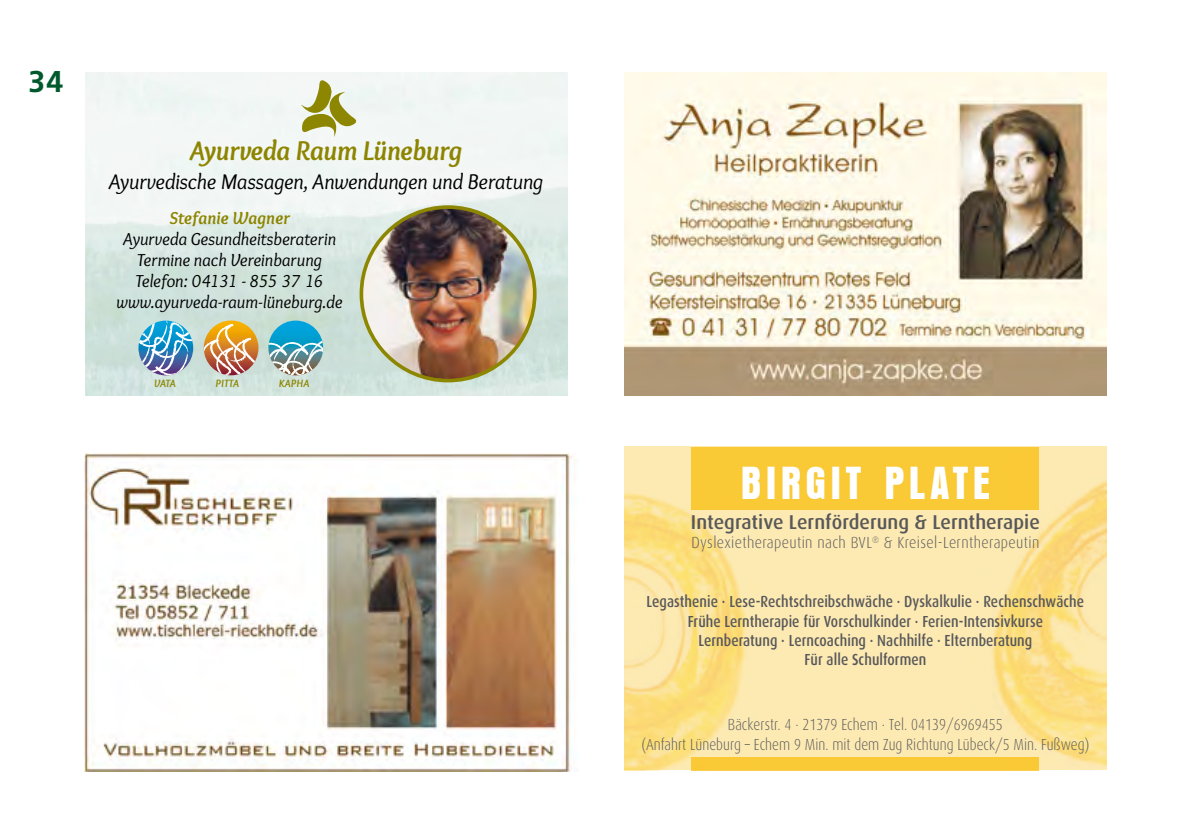
<style>
.page{position:relative;width:1191px;height:840px;background:#fff}
.page>*{position:absolute;margin:0;border:0;box-sizing:border-box;transform-origin:0 0}
.t1{font:48px "Anzeigen Gro T";letter-spacing:.09em;color:#fff}
.t2{font:700 30px "Frutiger";color:#00592c}
.t3{font:italic 700 28px "Overlock";letter-spacing:-.02em;color:#8d8500}
.t4{font:italic 22px "Overlock";color:#000}
.t5{font:500 20px "Dax";color:#58585a}
.t6{font:italic 18px/21px "Overlock";color:#000;text-align:center}
.t7{font:italic 700 18px "Overlock";color:#8d8500}
.t8{font:500 16px/19.2px "Dax";letter-spacing:.005em;color:#58585a;text-align:center;scale:.85 1}
.t9{font:300 16px/19.2px "Dax";letter-spacing:.005em;color:#58585a;text-align:center;scale:.85 1}
.t10{font:300 16px "Dax";letter-spacing:.025em;color:#58585a;scale:.9 1}
.t11{font:italic 700 11px "Overlock";letter-spacing:.01em;color:#8d8703}
</style>
<div class="page">
<img style="left:624px;top:72px;width:482px;height:323px">
<img style="left:84px;top:453px;width:492px;height:317px">
<img style="left:85px;top:73px;width:482px;height:323px">
<svg style="left:301px;top:79px;width:56px;height:58px"></svg>
<img style="left:361px;top:207px;width:174px;height:173px;border-radius:87px">
<div style="left:359px;top:205px;width:177px;height:177px;border:4px solid #8d8600;border-radius:50%"></div>
<svg style="left:268px;top:320px;width:55px;height:55px"></svg>
<svg style="left:268px;top:339px;width:55px;height:37px"></svg>
<svg style="left:204px;top:322px;width:55px;height:54px;background:#d6a76f"></svg>
<svg style="left:138px;top:320px;width:55px;height:55px;background:#76adcf"></svg>
<svg style="left:624px;top:446px;width:482px;height:323px;background:#fce5a2"></svg>
<div style="left:691px;top:446px;width:348px;height:63px;background:#fac936"></div>
<div style="left:691px;top:756px;width:348px;height:13px;background:#fac936"></div>
<h2 class="t2" style="left:28px;top:64px;width:36px">34</h2>
<h3 class="t3" style="left:190px;top:134px;width:274px">Ayurveda Raum Lüneburg</h3>
<h3 class="t4" style="left:109px;top:170px;width:436px">Ayurvedische Massagen, Anwendungen und Beratung</h3>
<p class="t7" style="left:169px;top:207px;width:122px">Stefanie Wagner</p>
<p class="t6" style="left:117px;top:228px;width:228px">Ayurveda Gesundheitsberaterin<br>Termine nach Vereinbarung<br>Telefon: 04131 - 855 37 16 www.ayurveda-raum-lüneburg.de</p>
<p class="t11" style="left:154px;top:377px;width:23px">VATA</p>
<p class="t11" style="left:215px;top:377px;width:25px">PITTA</p>
<p class="t11" style="left:279px;top:377px;width:32px">KAPHA</p>
<h1 class="t1" style="left:741px;top:456px;width:251px">BIRGIT PLATE</h1>
<p class="t5" style="left:691px;top:510px;width:350px">Integrative Lernförderung &amp; Lerntherapie</p>
<p class="t10" style="left:691px;top:534px;width:388px">Dyslexietherapeutin nach BVL<sup>®</sup> &amp; Kreisel-Lerntherapeutin</p>
<p class="t8" style="left:646px;top:592px;width:516px">Legasthenie . Lese-Rechtschreibschwäche . Dyskalkulie . Rechenschwäche Frühe Lerntherapie für Vorschulkinder . Ferien-Intensivkurse Lernberatung . Lerncoaching . Nachhilfe . Elternberatung<br>Für alle Schulformen</p>
<p class="t9" style="left:641px;top:715px;width:528px">Bäckerstr. 4 . 21379 Echem . Tel. 04139/6969455<br>(Anfahrt Lüneburg – Echem 9 Min. mit dem Zug Richtung Lübeck/5 Min. Fußweg)</p>
</div>
